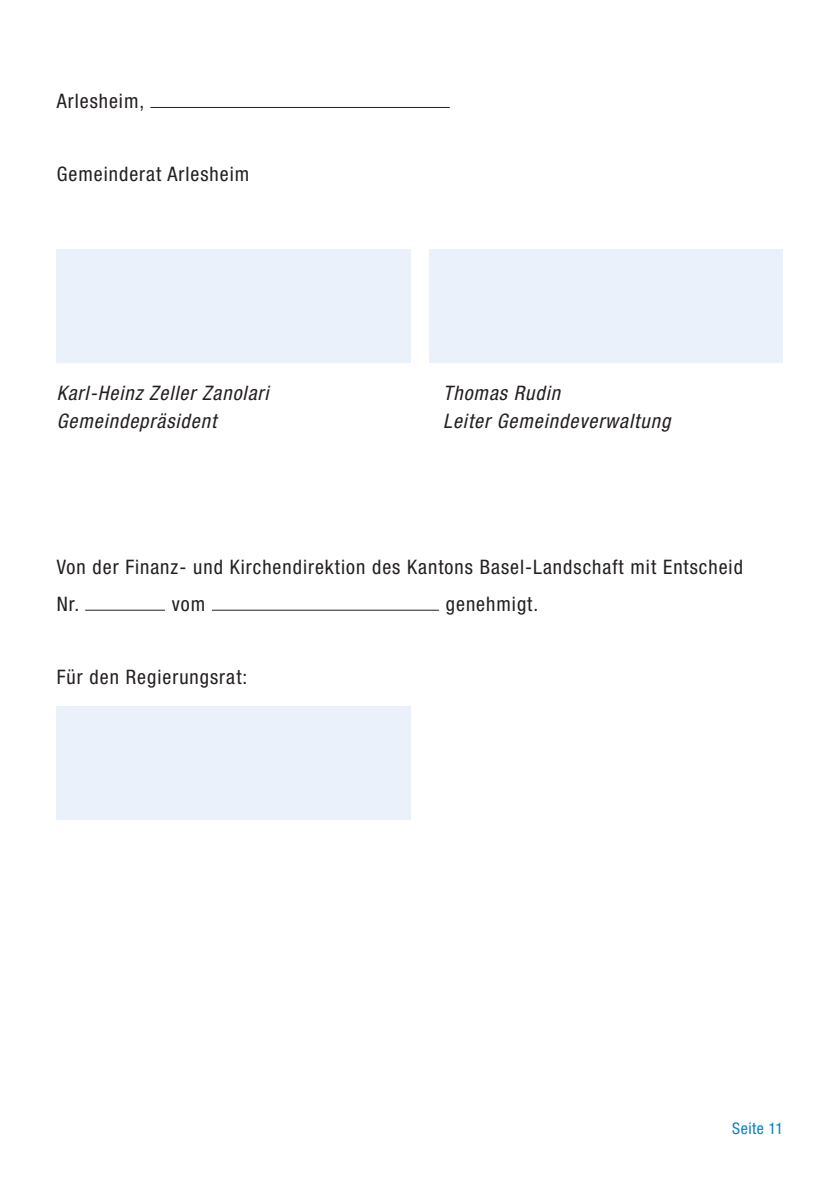
<style>
.page{position:relative;width:840px;height:1191px;background:#fff}
.page>*{position:absolute;margin:0;border:0;box-sizing:border-box;transform-origin:0 0}
.t1{font:condensed 20px/36.4px "Helvetica Neue LT Std";letter-spacing:.05em;color:#231f20}
.t2{font:italic condensed 20px "Helvetica Neue LT Std";letter-spacing:.05em;color:#231f20}
.t3{font:condensed 16px "Helvetica Neue LT Std";letter-spacing:.03em;color:#0082c6}
</style>
<div class="page">
<div style="left:57px;top:249px;width:725px;height:114px;background:#eaf1fa"></div>
<div style="left:411px;top:241px;width:17px;height:129px;background:#fff"></div>
<hr style="left:150px;top:107px;width:299px;height:1px;background:#231f20">
<hr style="left:85px;top:610px;width:80px;height:1px;background:#231f20">
<hr style="left:212px;top:610px;width:227px;height:1px;background:#231f20">
<div style="left:57px;top:706px;width:365px;height:113px;background:#eaf1fa"></div>
<div style="left:411px;top:698px;width:17px;height:129px;background:#fff"></div>
<p class="t1" style="left:57px;top:82px;width:89px">Arlesheim,</p>
<p class="t1" style="left:57px;top:155px;width:194px">Gemeinderat Arlesheim</p>
<p class="t2" style="left:57px;top:381px;width:213px">Karl-Heinz Zeller Zanolari</p>
<p class="t2" style="left:443px;top:381px;width:118px">Thomas Rudin</p>
<p class="t2" style="left:57px;top:409px;width:161px">Gemeindepräsident</p>
<p class="t2" style="left:443px;top:409px;width:228px">Leiter Gemeindeverwaltung</p>
<p class="t1" style="left:57px;top:548px;width:687px">Von der Finanz- und Kirchendirektion des Kantons Basel-Landschaft mit Entscheid<br>Nr.</p>
<p class="t1" style="left:172px;top:585px;width:35px">vom</p>
<p class="t1" style="left:445px;top:585px;width:94px">genehmigt.</p>
<p class="t1" style="left:57px;top:658px;width:192px">Für den Regierungsrat:</p>
<p class="t3" style="left:731px;top:1119px;width:53px">Seite 11</p>
</div>
